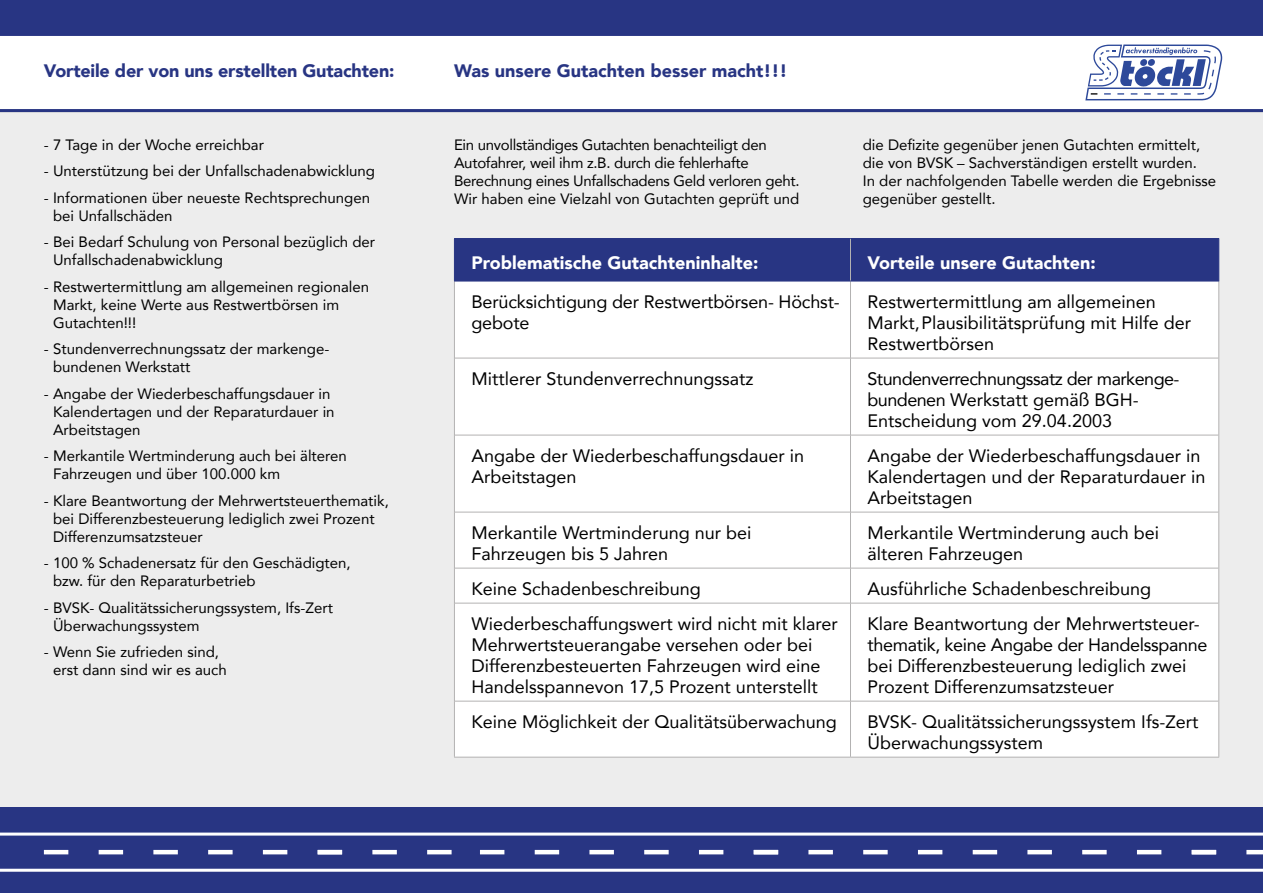
<style>
.page{position:relative;width:1263px;height:893px;background:#fff}
.page>*{position:absolute;margin:0;border:0;box-sizing:border-box;transform-origin:0 0}
.t1{font:18px/21px "Avenir";color:#000}
.t2{font:18px/21px "Avenir";letter-spacing:-.03em;color:#000}
.t3{font:900 18px "Avenir";letter-spacing:-.01em;color:#283583}
.t4{font:900 18px "Avenir";color:#fff}
.t5{font:15px/18px "Avenir";color:#000}
.t6{font:15px/18px "Avenir";letter-spacing:-.02em;color:#000}
</style>
<div class="page">
<div style="left:0;top:112px;width:1263px;height:696px;background:#ededed"></div>
<div style="left:455px;top:239px;width:763px;height:42px;background:#283583"></div>
<svg style="left:455px;top:282px;width:763px;height:475px"></svg>
<hr style="left:850px;top:239px;width:1px;height:42px;background:#b3b2b2">
<hr style="left:454px;top:281px;width:1px;height:77px;background:#b3b2b2">
<hr style="left:850px;top:281px;width:1px;height:77px;background:#b3b2b2">
<hr style="left:1218px;top:281px;width:1px;height:77px;background:#b3b2b2">
<hr style="left:454px;top:358px;width:1px;height:77px;background:#b3b2b2">
<hr style="left:850px;top:358px;width:1px;height:77px;background:#b3b2b2">
<hr style="left:1218px;top:358px;width:1px;height:77px;background:#b3b2b2">
<hr style="left:454px;top:435px;width:1px;height:77px;background:#b3b2b2">
<hr style="left:850px;top:435px;width:1px;height:77px;background:#b3b2b2">
<hr style="left:1218px;top:435px;width:1px;height:77px;background:#b3b2b2">
<hr style="left:454px;top:512px;width:1px;height:56px;background:#b3b2b2">
<hr style="left:850px;top:512px;width:1px;height:56px;background:#b3b2b2">
<hr style="left:1218px;top:512px;width:1px;height:56px;background:#b3b2b2">
<hr style="left:454px;top:568px;width:1px;height:35px;background:#b3b2b2">
<hr style="left:850px;top:568px;width:1px;height:35px;background:#b3b2b2">
<hr style="left:1218px;top:568px;width:1px;height:35px;background:#b3b2b2">
<hr style="left:454px;top:603px;width:1px;height:98px;background:#b3b2b2">
<hr style="left:850px;top:603px;width:1px;height:98px;background:#b3b2b2">
<hr style="left:1218px;top:603px;width:1px;height:98px;background:#b3b2b2">
<hr style="left:454px;top:701px;width:1px;height:56px;background:#b3b2b2">
<hr style="left:850px;top:701px;width:1px;height:56px;background:#b3b2b2">
<hr style="left:1218px;top:701px;width:1px;height:56px;background:#b3b2b2">
<hr style="left:454px;top:757px;width:396px;height:1px;background:#b3b2b2">
<hr style="left:850px;top:757px;width:369px;height:1px;background:#b3b2b2">
<hr style="left:455px;top:358px;width:395px;height:1px;background:#b3b2b2">
<hr style="left:850px;top:358px;width:368px;height:1px;background:#b3b2b2">
<hr style="left:455px;top:435px;width:395px;height:1px;background:#b3b2b2">
<hr style="left:850px;top:435px;width:368px;height:1px;background:#b3b2b2">
<hr style="left:455px;top:512px;width:395px;height:1px;background:#b3b2b2">
<hr style="left:850px;top:512px;width:368px;height:1px;background:#b3b2b2">
<hr style="left:455px;top:568px;width:395px;height:1px;background:#b3b2b2">
<hr style="left:850px;top:568px;width:368px;height:1px;background:#b3b2b2">
<hr style="left:455px;top:603px;width:395px;height:1px;background:#b3b2b2">
<hr style="left:850px;top:603px;width:368px;height:1px;background:#b3b2b2">
<hr style="left:455px;top:701px;width:395px;height:1px;background:#b3b2b2">
<hr style="left:850px;top:701px;width:368px;height:1px;background:#b3b2b2">
<hr style="left:454px;top:238px;width:396px;height:1px;background:#283583">
<hr style="left:454px;top:239px;width:1px;height:42px;background:#283583">
<hr style="left:850px;top:238px;width:369px;height:1px;background:#283583">
<hr style="left:1218px;top:239px;width:1px;height:42px;background:#283583">
<hr style="left:454px;top:281px;width:396px;height:1px;background:#283583">
<hr style="left:850px;top:281px;width:369px;height:1px;background:#283583">
<hr style="left:0;top:109px;width:1263px;height:3px;background:#283583">
<hr style="left:0;top:33px;width:1263px;height:3px;background:#283583">
<svg style="left:1085px;top:45px;width:137px;height:56px"></svg>
<div style="left:0;top:808px;width:1263px;height:85px;background:#283583"></div>
<hr style="left:0;top:869px;width:1263px;height:3px;background:#fff">
<hr style="left:0;top:833px;width:1263px;height:3px;background:#fff">
<hr style="left:44px;top:850px;width:24px;height:4px;background:#fff">
<hr style="left:480px;top:850px;width:24px;height:4px;background:#fff">
<hr style="left:918px;top:850px;width:24px;height:4px;background:#fff">
<hr style="left:208px;top:850px;width:25px;height:4px;background:#fff">
<hr style="left:644px;top:850px;width:25px;height:4px;background:#fff">
<hr style="left:1082px;top:850px;width:25px;height:4px;background:#fff">
<hr style="left:99px;top:850px;width:24px;height:4px;background:#fff">
<hr style="left:535px;top:850px;width:24px;height:4px;background:#fff">
<hr style="left:973px;top:850px;width:24px;height:4px;background:#fff">
<hr style="left:263px;top:850px;width:24px;height:4px;background:#fff">
<hr style="left:699px;top:850px;width:24px;height:4px;background:#fff">
<hr style="left:1137px;top:850px;width:24px;height:4px;background:#fff">
<hr style="left:372px;top:850px;width:25px;height:4px;background:#fff">
<hr style="left:808px;top:850px;width:25px;height:4px;background:#fff">
<hr style="left:1246px;top:850px;width:17px;height:4px;background:#fff">
<hr style="left:153px;top:850px;width:25px;height:4px;background:#fff">
<hr style="left:589px;top:850px;width:25px;height:4px;background:#fff">
<hr style="left:1027px;top:850px;width:25px;height:4px;background:#fff">
<hr style="left:318px;top:850px;width:24px;height:4px;background:#fff">
<hr style="left:754px;top:850px;width:24px;height:4px;background:#fff">
<hr style="left:1192px;top:850px;width:24px;height:4px;background:#fff">
<hr style="left:427px;top:850px;width:25px;height:4px;background:#fff">
<hr style="left:863px;top:850px;width:25px;height:4px;background:#fff">
<div style="left:0;top:0;width:1263px;height:34px;background:#283583"></div>
<p class="t3" style="left:44px;top:56px;width:352px">Vorteile der von uns erstellten Gutachten:</p>
<p class="t3" style="left:454px;top:56px;width:335px">Was unsere Gutachten besser macht!!!</p>
<p class="t5" style="left:44px;top:135px;width:222px">- 7 Tage in der Woche erreichbar</p>
<p class="t5" style="left:44px;top:161px;width:333px">- Unterstützung bei der Unfallschadenabwicklung</p>
<p class="t5" style="left:53px;top:188px;width:318px;text-indent:-9px">- Informationen über neueste Rechtsprechungen bei Unfallschäden</p>
<p class="t5" style="left:53px;top:232px;width:324px;text-indent:-9px">- Bei Bedarf Schulung von Personal bezüglich der<br>Unfallschadenabwicklung</p>
<p class="t5" style="left:53px;top:277px;width:317px;text-indent:-9px">- Restwertermittlung am allgemeinen regionalen<br>Markt, keine Werte aus Restwertbörsen im<br>Gutachten!!!</p>
<p class="t5" style="left:53px;top:339px;width:278px;text-indent:-9px">- Stundenverrechnungssatz der markenge&shy;bundenen Werkstatt</p>
<p class="t5" style="left:53px;top:384px;width:283px;text-indent:-9px">- Angabe der Wiederbeschaffungsdauer in<br>Kalendertagen und der Reparaturdauer in<br>Arbeitstagen</p>
<p class="t5" style="left:53px;top:446px;width:295px;text-indent:-9px">- Merkantile Wertminderung auch bei älteren<br>Fahrzeugen und über 100.000 km</p>
<p class="t5" style="left:53px;top:491px;width:337px;text-indent:-9px">- Klare Beantwortung der Mehrwertsteuerthematik, bei Differenzbesteuerung lediglich zwei Prozent<br>Differenzumsatzsteuer</p>
<p class="t5" style="left:53px;top:553px;width:299px;text-indent:-9px">- 100 % Schadenersatz für den Geschädigten, bzw. für den Reparaturbetrieb</p>
<p class="t5" style="left:53px;top:598px;width:281px;text-indent:-9px">- BVSK- Qualitätssicherungssystem, Ifs-Zert<br>Überwachungssystem</p>
<p class="t5" style="left:53px;top:642px;width:175px;text-indent:-9px">- Wenn Sie zufrieden sind, erst dann sind wir es auch</p>
<p class="t6" style="left:454px;top:135px;width:347px">Ein unvollständiges Gutachten benachteiligt den Autofahrer, weil ihm z.B. durch die fehlerhafte Berechnung eines Unfallschadens Geld verloren geht.<br>Wir haben eine Vielzahl von Gutachten geprüft und</p>
<p class="t5" style="left:863px;top:135px;width:355px">die Defizite gegenüber jenen Gutachten ermittelt, die von BVSK – Sachverständigen erstellt wurden.<br>In der nachfolgenden Tabelle werden die Ergebnisse gegenüber gestellt.</p>
<p class="t4" style="left:471px;top:247px;width:289px">Problematische Gutachteninhalte:</p>
<p class="t4" style="left:867px;top:247px;width:230px">Vorteile unsere Gutachten:</p>
<p class="t1" style="left:471px;top:290px;width:370px">Berücksichtigung der Restwertbörsen- Höchst&shy;gebote</p>
<p class="t1" style="left:867px;top:290px;width:325px">Restwertermittlung am allgemeinen<br>Markt,Plausibilitätsprüfung mit Hilfe der<br>Restwertbörsen</p>
<p class="t1" style="left:471px;top:367px;width:284px">Mittlerer Stundenverrechnungssatz</p>
<p class="t2" style="left:867px;top:367px;width:314px">Stundenverrechnungssatz der markenge&shy;bundenen Werkstatt gemäß BGH-<br>Entscheidung vom 29.04.2003</p>
<p class="t1" style="left:471px;top:444px;width:334px">Angabe der Wiederbeschaffungsdauer in<br>Arbeitstagen</p>
<p class="t1" style="left:867px;top:444px;width:339px">Angabe der Wiederbeschaffungsdauer in<br>Kalendertagen und der Reparaturdauer in<br>Arbeitstagen</p>
<p class="t1" style="left:471px;top:521px;width:281px">Merkantile Wertminderung nur bei<br>Fahrzeugen bis 5 Jahren</p>
<p class="t1" style="left:867px;top:521px;width:293px">Merkantile Wertminderung auch bei älteren Fahrzeugen</p>
<p class="t1" style="left:471px;top:577px;width:231px">Keine Schadenbeschreibung</p>
<p class="t1" style="left:867px;top:577px;width:285px">Ausführliche Schadenbeschreibung</p>
<p class="t1" style="left:471px;top:612px;width:368px">Wiederbeschaffungswert wird nicht mit klarer Mehrwertsteuerangabe versehen oder bei Differenzbesteuerten Fahrzeugen wird eine Handelsspannevon 17,5 Prozent unterstellt</p>
<p class="t1" style="left:867px;top:612px;width:341px">Klare Beantwortung der Mehrwertsteuer&shy;thematik, keine Angabe der Handelsspanne bei Differenzbesteuerung lediglich zwei Prozent Differenzumsatzsteuer</p>
<p class="t1" style="left:471px;top:710px;width:367px">Keine Möglichkeit der Qualitätsüberwachung</p>
<p class="t1" style="left:867px;top:710px;width:332px">BVSK- Qualitätssicherungssystem Ifs-Zert<br>Überwachungssystem</p>
</div>
